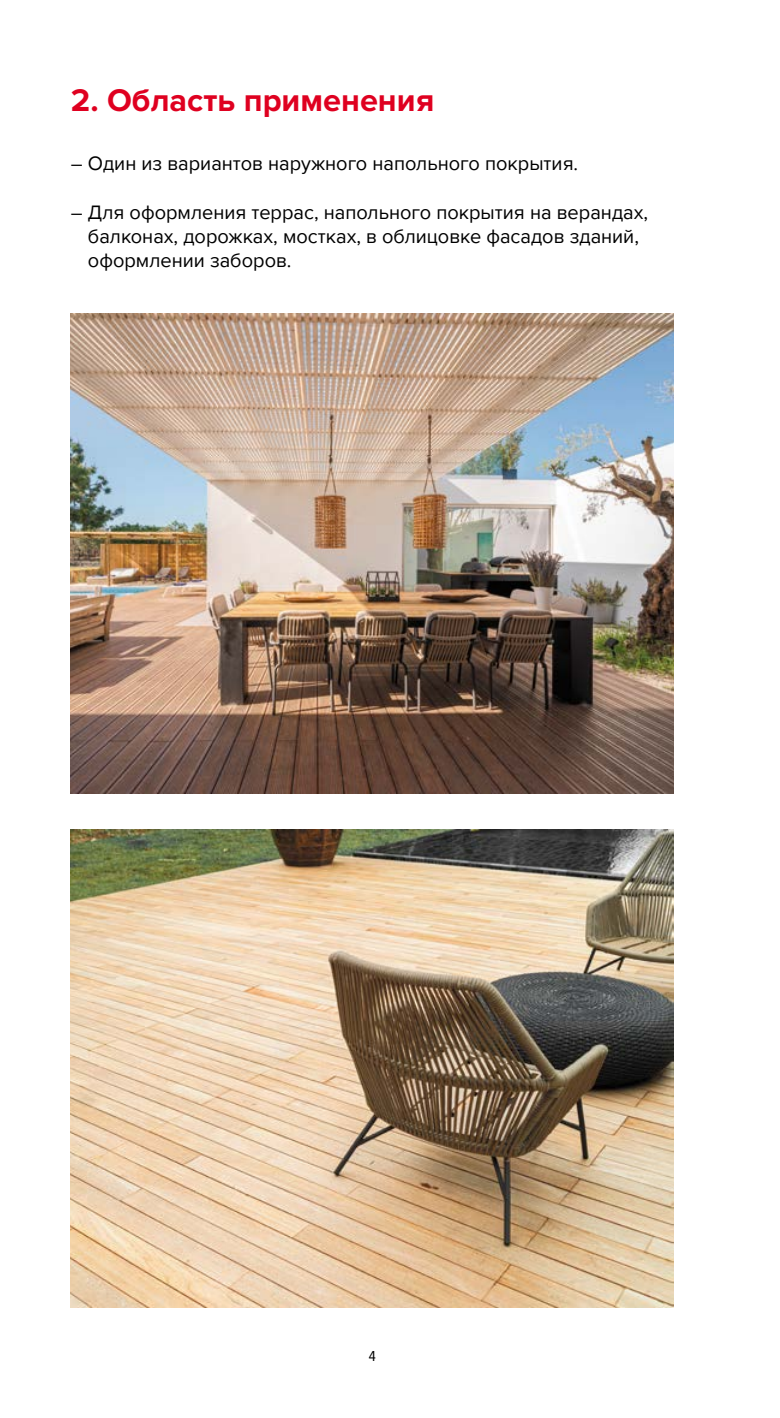
<style>
.page{position:relative;width:780px;height:1418px;background:#fff}
.page>*{position:absolute;margin:0;border:0;box-sizing:border-box;transform-origin:0 0}
.t1{font:700 32.5px "Proxima Nova";color:#df0020}
.t2{font:20px/24px "Proxima Nova";color:#000}
.t3{font:15px "Proxima Nova Cond";color:#000}
</style>
<div class="page">
<img style="left:71px;top:314px;width:602px;height:479px">
<img style="left:71px;top:829px;width:602px;height:478px">
<h1 class="t1" style="left:71px;top:81px;width:365px">2. Область применения</h1>
<p class="t2" style="left:71px;top:152px;width:509px">– Один из вариантов наружного напольного покрытия.</p>
<p class="t2" style="left:88px;top:201px;width:561px;text-indent:-17px">– Для оформления террас, напольного покрытия на верандах, балконах, дорожках, мостках, в облицовке фасадов зданий, оформлении заборов.</p>
<p class="t3" style="left:369px;top:1347px;width:8px">4</p>
</div>
